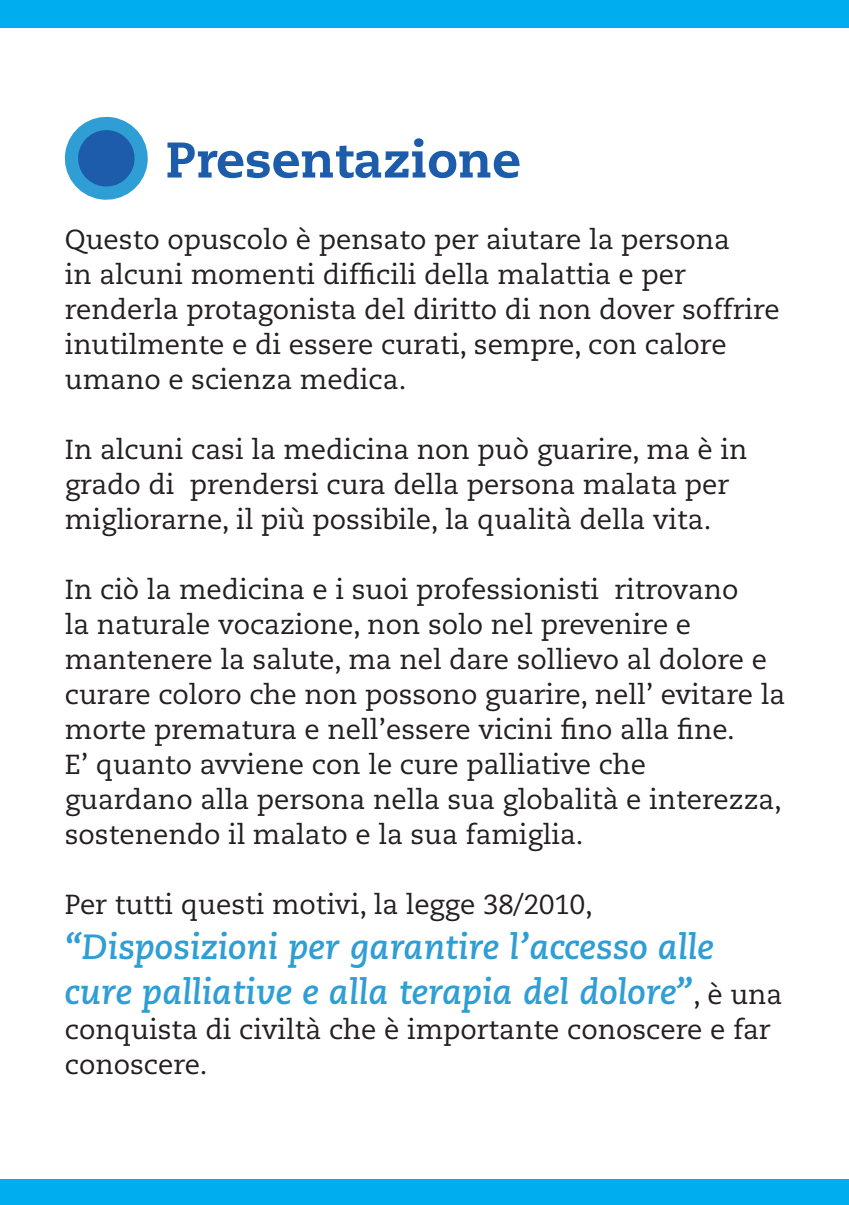
<style>
.page{position:relative;width:849px;height:1205px;background:#fff}
.page>*{position:absolute;margin:0;border:0;box-sizing:border-box;transform-origin:0 0}
.t1{font:800 50px "Caecilia LT Std";color:#1d5caa}
.t2{font:italic 700 35px/45px "Caecilia LT Std";color:#2f9ed5}
.t3{font:27.5px/35px "Caecilia LT Std";color:#231f20}
.s1{font-weight:400;font-style:normal;font-size:27.5px;color:#231f20}
</style>
<div class="page">
<svg style="left:64px;top:116px;width:84px;height:84px"></svg>
<div style="left:0;top:0;width:849px;height:28px;background:#00aeef"></div>
<div style="left:0;top:1179px;width:849px;height:26px;background:#00aeef"></div>
<h1 class="t1" style="left:165px;top:129px;width:357px">Presentazione</h1>
<p class="t3" style="left:65px;top:222px;width:716px">Questo opuscolo è pensato per aiutare la persona<br>in alcuni momenti difficili della malattia e per renderla protagonista del diritto di non dover soffrire inutilmente e di essere curati, sempre, con calore umano e scienza medica.</p>
<p class="t3" style="left:65px;top:432px;width:684px">In alcuni casi la medicina non può guarire, ma è in grado di prendersi cura della persona malata per migliorarne, il più possibile, la qualità della vita.</p>
<p class="t3" style="left:65px;top:572px;width:721px">In ciò la medicina e i suoi professionisti ritrovano<br>la naturale vocazione, non solo nel prevenire e mantenere la salute, ma nel dare sollievo al dolore e curare coloro che non possono guarire, nell’ evitare la morte prematura e nell’essere vicini fino alla fine.<br>E’ quanto avviene con le cure palliative che<br>guardano alla persona nella sua globalità e interezza, sostenendo il malato e la sua famiglia.</p>
<p class="t3" style="left:65px;top:888px;width:529px">Per tutti questi motivi, la legge 38/2010,</p>
<p class="t2" style="left:65px;top:925px;width:719px">“Disposizioni per garantire l’accesso alle cure palliative e alla terapia del dolore”<span class="s1">, è una</span></p>
<p class="t3" style="left:65px;top:1012px;width:707px">conquista di civiltà che è importante conoscere e far conoscere.</p>
</div>
